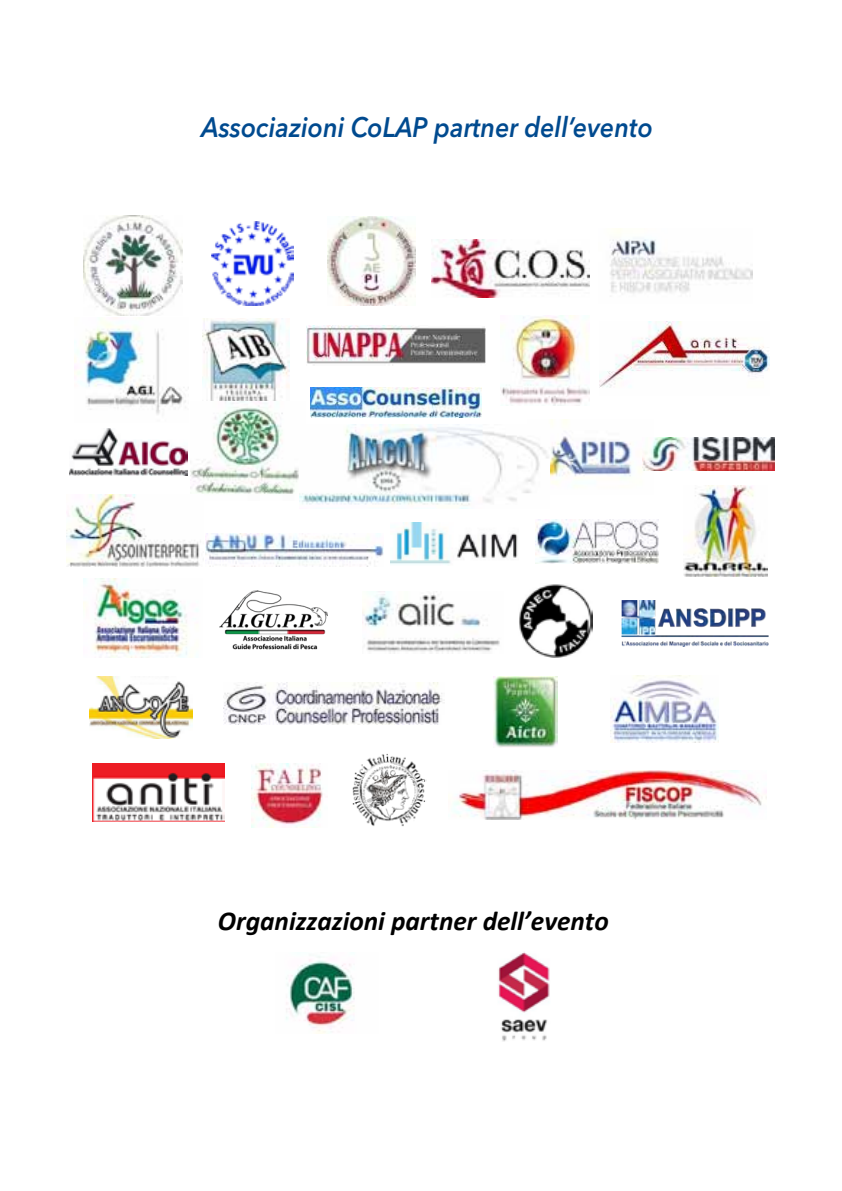
<style>
.page{position:relative;width:842px;height:1191px;background:#fff}
.page>*{position:absolute;margin:0;border:0;box-sizing:border-box;transform-origin:0 0}
.t1{font:italic 600 28px "Avenir Next LT Pro";color:#004a8f;scale:.9 1}
.t2{font:italic 700 27.4px "Calibri";color:#000}
.t3{font:italic 700 26.8px "Calibri";color:#000}
</style>
<div class="page">
<img style="left:390px;top:522px;width:128px;height:43px">
<img style="left:611px;top:675px;width:108px;height:67px">
<img style="left:536px;top:519px;width:122px;height:44px">
<img style="left:223px;top:682px;width:219px;height:43px">
<img style="left:89px;top:676px;width:104px;height:63px">
<img style="left:352px;top:754px;width:74px;height:73px">
<img style="left:493px;top:677px;width:64px;height:70px">
<img style="left:74px;top:321px;width:112px;height:94px">
<img style="left:202px;top:319px;width:87px;height:82px">
<img style="left:69px;top:428px;width:119px;height:47px">
<img style="left:83px;top:578px;width:114px;height:79px">
<img style="left:219px;top:590px;width:108px;height:60px">
<img style="left:363px;top:591px;width:137px;height:62px">
<img style="left:191px;top:401px;width:108px;height:93px">
<img style="left:599px;top:321px;width:170px;height:67px">
<img style="left:684px;top:485px;width:83px;height:91px">
<img style="left:621px;top:600px;width:148px;height:46px">
<img style="left:550px;top:419px;width:103px;height:66px">
<img style="left:83px;top:216px;width:100px;height:99px">
<img style="left:327px;top:217px;width:89px;height:88px">
<img style="left:519px;top:584px;width:74px;height:73px">
<img style="left:500px;top:315px;width:90px;height:91px">
<img style="left:610px;top:228px;width:142px;height:66px">
<img style="left:642px;top:438px;width:132px;height:32px">
<img style="left:211px;top:222px;width:83px;height:83px">
<img style="left:431px;top:239px;width:158px;height:58px">
<img style="left:306px;top:326px;width:179px;height:39px">
<img style="left:311px;top:388px;width:170px;height:29px">
<img style="left:66px;top:494px;width:135px;height:73px">
<img style="left:299px;top:424px;width:250px;height:84px">
<img style="left:92px;top:763px;width:132px;height:58px">
<img style="left:453px;top:770px;width:314px;height:49px">
<img style="left:252px;top:764px;width:71px;height:63px">
<img style="left:206px;top:534px;width:178px;height:33px">
<img style="left:498px;top:952px;width:52px;height:89px">
<img style="left:286px;top:956px;width:69px;height:77px">
<p class="t1" style="left:202px;top:111px;width:503px">Associazioni CoLAP partner dell’evento</p>
<p class="t2" style="left:218px;top:903px;width:392px">Organizzazioni partner dell’evento</p>
<p class="t3" style="left:226px;top:913px;width:385px">Organizzazioni partner dell’evento</p>
</div>
